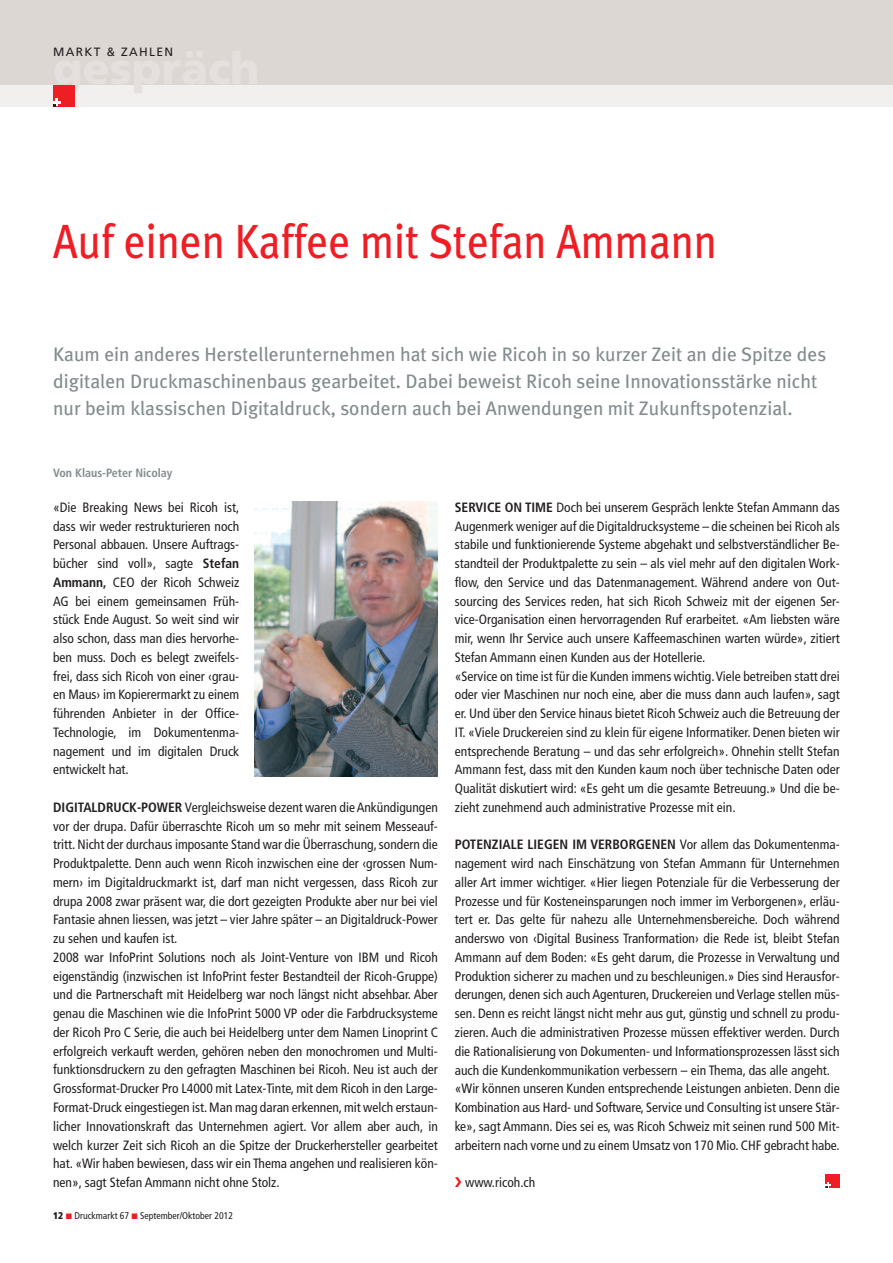
<style>
.page{position:relative;width:893px;height:1263px;background:#fff}
.page>*{position:absolute;margin:0;border:0;box-sizing:border-box;transform-origin:0 0}
.t1{font:48px "Meta Plus";color:#ee1e24;scale:.9 1}
.t2{font:19.5px/27px "Meta Plus";color:#838c8e}
.t3{font:condensed 13.5px/18.8px "Frutiger";color:#231f20}
.t4{font:700 condensed 12px "Frutiger";color:#838c8e}
.t5{font:12px "Frutiger";letter-spacing:.11em;color:#231f20}
.t6{font:condensed 9.75px "Frutiger";color:#231f20}
.s1{font-weight:700}
.s2{font-weight:900}
</style>
<div class="page">
<img style="left:254px;top:502px;width:184px;height:274px">
<div style="left:0;top:0;width:893px;height:85px;background:#ddd7d4"></div>
<div style="left:0;top:85px;width:893px;height:21px;background:#f1f0ef"></div>
<div style="left:53px;top:85px;width:21px;height:21px;background:#ee1e24"></div>
<svg style="left:53px;top:98px;width:8px;height:8px"></svg>
<div style="left:826px;top:1174px;width:14px;height:13px;background:#ee1e24"></div>
<svg style="left:826px;top:1182px;width:5px;height:6px"></svg>
<p class="t5" style="left:53px;top:47px;width:122px">MARKT &amp; ZAHLEN</p>
<h1 class="t1" style="left:53px;top:213px;width:739px">Auf einen Kaffee mit Stefan Ammann</h1>
<p class="t2" style="left:53px;top:341px;width:775px">Kaum ein anderes Herstellerunternehmen hat sich wie Ricoh in so kurzer Zeit an die Spitze des digitalen Druckmaschinenbaus gearbeitet. Dabei beweist Ricoh seine Innovationsstärke nicht nur beim klassischen Digitaldruck, sondern auch bei Anwendungen mit Zukunftspotenzial.</p>
<p class="t4" style="left:53px;top:468px;width:121px">Von Klaus-Peter Nicolay</p>
<p class="t3" style="left:53px;top:499px;width:188px;text-align:justify">«Die Breaking News bei Ricoh ist, dass wir weder restrukturieren noch Personal abbauen. Unsere Auftrags&shy;bücher sind voll», sagte <span class="s1">Stefan Ammann,</span> CEO der Ricoh Schweiz AG bei einem gemeinsamen Früh&shy;stück Ende August. So weit sind wir also schon, dass man dies hervorhe&shy;ben muss. Doch es belegt zweifels&shy;frei, dass sich Ricoh von einer ‹grau&shy;en Maus› im Kopierermarkt zu einem führenden Anbieter in der Office-Technologie, im Dokumentenma&shy;nagement und im digitalen Druck entwickelt hat.</p>
<p class="t3" style="left:53px;top:799px;width:386px"><span class="s1">DIGITALDRUCK-POWER</span> Vergleichsweise dezent waren dieAnkündigungen vor der drupa. Dafür überraschte Ricoh um so mehr mit seinem Messeauf&shy;tritt.Nicht der durchaus imposante Stand war die Überraschung,sondern die Produktpalette. Denn auch wenn Ricoh inzwischen eine der ‹grossen Num&shy;mern› im Digitaldruckmarkt ist, darf man nicht vergessen, dass Ricoh zur drupa 2008 zwar präsent war, die dort gezeigten Produkte aber nur bei viel Fantasie ahnen liessen, was jetzt – vier Jahre später – an Digitaldruck-Power zu sehen und kaufen ist.<br>2008 war InfoPrint Solutions noch als Joint-Venture von IBM und Ricoh eigenständig (inzwischen ist InfoPrint fester Bestandteil der Ricoh-Gruppe) und die Partnerschaft mit Heidelberg war noch längst nicht absehbar. Aber genau die Maschinen wie die InfoPrint 5000 VP oder die Farbdrucksysteme der Ricoh Pro C Serie, die auch bei Heidelberg unter dem Namen Linoprint C erfolgreich verkauft werden, gehören neben den monochromen und Multi&shy;funktionsdruckern zu den gefragten Maschinen bei Ricoh. Neu ist auch der Grossformat-Drucker Pro L4000 mit Latex-Tinte, mit dem Ricoh in den Large-Format-Druck eingestiegen ist.Man mag daran erkennen,mit welch erstaun&shy;licher Innovationskraft das Unternehmen agiert. Vor allem aber auch, in welch kurzer Zeit sich Ricoh an die Spitze der Druckerhersteller gearbeitet hat. «Wir haben bewiesen, dass wir ein Thema angehen und realisieren kön&shy;nen», sagt Stefan Ammann nicht ohne Stolz.</p>
<p class="t6" style="left:53px;top:1212px;width:181px"><span class="s2">12</span> Druckmarkt 67 September/Oktober 2012</p>
<p class="t3" style="left:455px;top:499px;width:386px"><span class="s1">SERVICE ON TIME</span> Doch bei unserem Gespräch lenkte Stefan Ammann das Augenmerk weniger auf die Digitaldrucksysteme – die scheinen bei Ricoh als stabile und funktionierende Systeme abgehakt und selbstverständlicher Be&shy;standteil der Produktpalette zu sein – als viel mehr auf den digitalen Work&shy;flow, den Service und das Datenmanagement. Während andere von Out&shy;sourcing des Services reden, hat sich Ricoh Schweiz mit der eigenen Ser&shy;vice-Organisation einen hervorragenden Ruf erarbeitet. «Am liebsten wäre mir, wenn Ihr Service auch unsere Kaffeemaschinen warten würde», zitiert Stefan Ammann einen Kunden aus der Hotellerie.<br>«Service on time ist für die Kunden immens wichtig.Viele betreiben statt drei oder vier Maschinen nur noch eine, aber die muss dann auch laufen», sagt er. Und über den Service hinaus bietet Ricoh Schweiz auch die Betreuung der IT. «Viele Druckereien sind zu klein für eigene Informatiker. Denen bieten wir entsprechende Beratung – und das sehr erfolgreich». Ohnehin stellt Stefan Ammann fest, dass mit den Kunden kaum noch über technische Daten oder Qualität diskutiert wird: «Es geht um die gesamte Betreuung.» Und die be&shy;zieht zunehmend auch administrative Prozesse mit ein.</p>
<p class="t3" style="left:455px;top:836px;width:386px"><span class="s1">POTENZIALE LIEGEN IM VERBORGENEN</span> Vor allem das Dokumentenma&shy;nagement wird nach Einschätzung von Stefan Ammann für Unternehmen aller Art immer wichtiger. «Hier liegen Potenziale für die Verbesserung der Prozesse und für Kosteneinsparungen noch immer im Verborgenen», erläu&shy;tert er. Das gelte für nahezu alle Unternehmensbereiche. Doch während anderswo von ‹Digital Business Tranformation› die Rede ist, bleibt Stefan Ammann auf dem Boden: «Es geht darum, die Prozesse in Verwaltung und Produktion sicherer zu machen und zu beschleunigen.» Dies sind Herausfor&shy;derungen, denen sich auch Agenturen, Druckereien und Verlage stellen müs&shy;sen. Denn es reicht längst nicht mehr aus gut, günstig und schnell zu produ&shy;zieren. Auch die administrativen Prozesse müssen effektiver werden. Durch die Rationalisierung von Dokumenten- und Informationsprozessen lässt sich auch die Kundenkommunikation verbessern – ein Thema, das alle angeht. «Wir können unseren Kunden entsprechende Leistungen anbieten. Denn die Kombination aus Hard- und Software, Service und Consulting ist unsere Stär&shy;ke», sagt Ammann. Dies sei es, was Ricoh Schweiz mit seinen rund 500 Mit&shy;arbeitern nach vorne und zu einem Umsatz von 170 Mio. CHF gebracht habe.</p>
<p class="t3" style="left:465px;top:1174px;width:72px">www.ricoh.ch</p>
</div>
